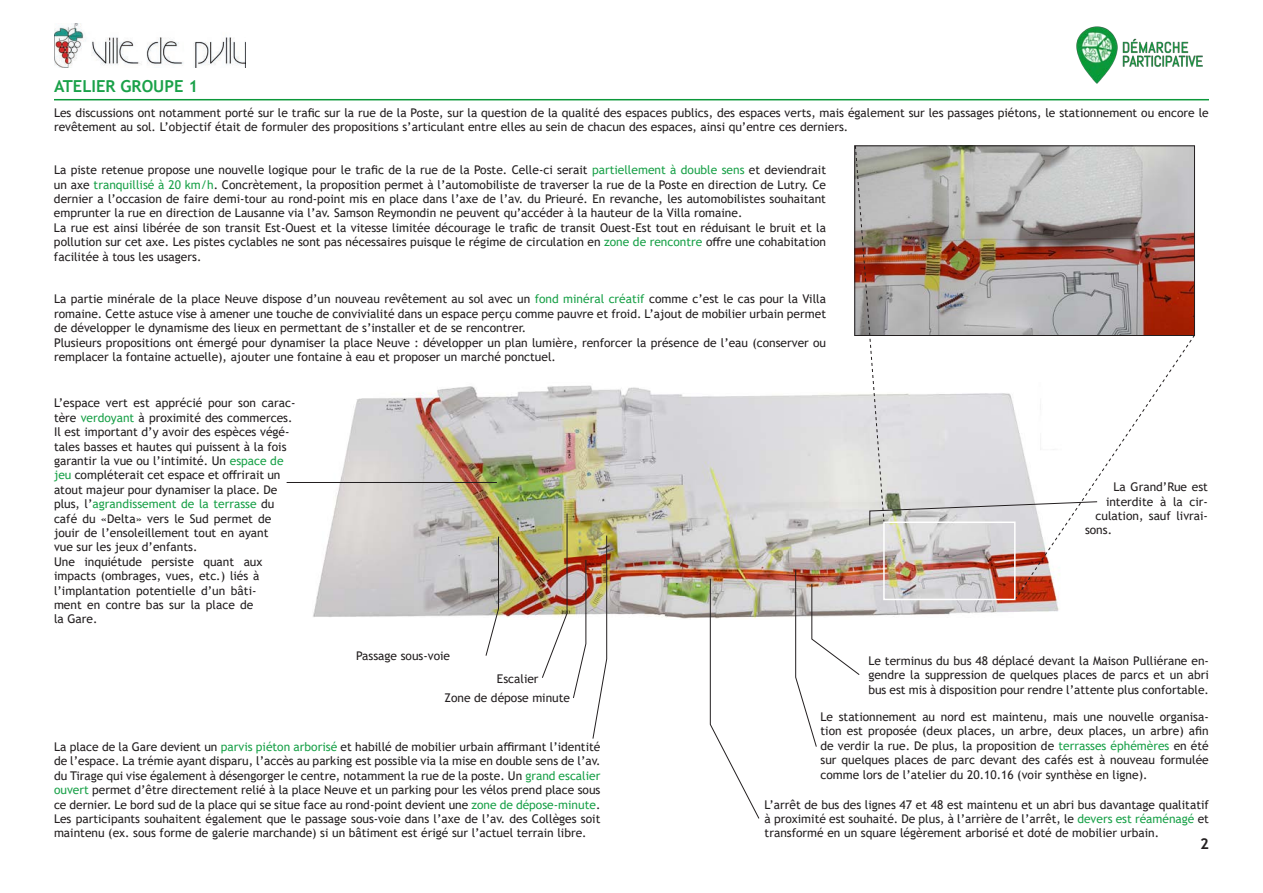
<style>
.page{position:relative;width:1263px;height:893px;background:#fff}
.page>*{position:absolute;margin:0;border:0;box-sizing:border-box;transform-origin:0 0}
.t1{font:700 16.5px "Trebuchet MS";color:#1aa149}
.t2{font:700 15px "Trebuchet MS";color:#231f20}
.t3{font:12px/14.4px "Trebuchet MS";color:#231f20;text-align:justify}
.s1{color:#1aa149}
</style>
<div class="page">
<img style="left:54px;top:23px;width:191px;height:44px">
<img style="left:1076px;top:26px;width:127px;height:58px">
<hr style="left:54px;top:99px;width:1155px;height:1px;background:#0b983a">
<img style="left:313px;top:385px;width:746px;height:235px">
<img style="left:1097px;top:147px;width:96px;height:187px">
<svg style="left:1014px;top:334px;width:181px;height:267px"></svg>
<div style="left:883px;top:521px;width:132px;height:79px;border:2px solid #fff"></div>
<img style="left:795px;top:569px;width:65px;height:178px">
<svg style="left:710px;top:578px;width:49px;height:241px"></svg>
<svg style="left:573px;top:559px;width:13px;height:139px"></svg>
<svg style="left:486px;top:536px;width:13px;height:120px"></svg>
<img style="left:542px;top:513px;width:25px;height:165px">
<hr style="left:287px;top:482px;width:210px;height:1px;background:#231f20">
<svg style="left:854px;top:145px;width:243px;height:381px"></svg>
<img style="left:593px;top:535px;width:14px;height:204px">
<p class="t1" style="left:54px;top:76px;width:146px">ATELIER GROUPE 1</p>
<p class="t3" style="left:54px;top:105px;width:1156px">Les discussions ont notamment porté sur le trafic sur la rue de la Poste, sur la question de la qualité des espaces publics, des espaces verts, mais également sur les passages piétons, le stationnement ou encore le revêtement au sol. L’objectif était de formuler des propositions s’articulant entre elles au sein de chacun des espaces, ainsi qu’entre ces derniers.</p>
<p class="t3" style="left:54px;top:163px;width:774px">La piste retenue propose une nouvelle logique pour le trafic de la rue de la Poste. Celle-ci serait <span class="s1">partiellement à double sens</span> et deviendrait un axe <span class="s1">tranquillisé à 20 km/h</span>. Concrètement, la proposition permet à l’automobiliste de traverser la rue de la Poste en direction de Lutry. Ce dernier a l’occasion de faire demi-tour au rond-point mis en place dans l’axe de l’av. du Prieuré. En revanche, les automobilistes souhaitant emprunter la rue en direction de Lausanne via l’av. Samson Reymondin ne peuvent qu’accéder à la hauteur de la Villa romaine.</p>
<p class="t3" style="left:54px;top:220px;width:774px">La rue est ainsi libérée de son transit Est-Ouest et la vitesse limitée décourage le trafic de transit Ouest-Est tout en réduisant le bruit et la pollution sur cet axe. Les pistes cyclables ne sont pas nécessaires puisque le régime de circulation en <span class="s1">zone de rencontre</span> offre une cohabitation facilitée à tous les usagers.</p>
<p class="t3" style="left:54px;top:292px;width:774px">La partie minérale de la place Neuve dispose d’un nouveau revêtement au sol avec un <span class="s1">fond minéral créatif</span> comme c’est le cas pour la Villa romaine. Cette astuce vise à amener une touche de convivialité dans un espace perçu comme pauvre et froid. L’ajout de mobilier urbain permet de développer le dynamisme des lieux en permettant de s’installer et de se rencontrer.</p>
<p class="t3" style="left:54px;top:335px;width:774px">Plusieurs propositions ont émergé pour dynamiser la place Neuve : développer un plan lumière, renforcer la présence de l’eau (conserver ou remplacer la fontaine actuelle), ajouter une fontaine à eau et proposer un marché ponctuel.</p>
<p class="t3" style="left:54px;top:396px;width:243px;text-align:left">L’espace vert est apprécié pour son carac&shy;tère <span class="s1">verdoyant</span> à proximité des commerces.<br>Il est important d’y avoir des espèces végé&shy;tales basses et hautes qui puissent à la fois garantir la vue ou l’intimité. Un <span class="s1">espace de jeu</span> compléterait cet espace et offrirait un atout majeur pour dynamiser la place. De plus, l’<span class="s1">agrandissement de la terrasse</span> du café du «Delta» vers le Sud permet de jouir de l’ensoleillement tout en ayant<br>vue sur les jeux d’enfants.</p>
<p class="t3" style="left:54px;top:554px;width:210px;text-align:left">Une inquiétude persiste quant aux impacts (ombrages, vues, etc.) liés à l’implantation potentielle d’un bâti&shy;ment en contre bas sur la place de la Gare.</p>
<p class="t3" style="left:356px;top:649px;width:96px">Passage sous-voie</p>
<p class="t3" style="left:497px;top:671px;width:43px">Escalier</p>
<p class="t3" style="left:444px;top:691px;width:127px">Zone de dépose minute</p>
<p class="t3" style="left:1113px;top:480px;width:96px">La Grand’Rue est</p>
<p class="t3" style="left:1106px;top:494px;width:103px">interdite à la cir-</p>
<p class="t3" style="left:1095px;top:508px;width:114px">culation, sauf livrai-</p>
<p class="t3" style="left:1085px;top:523px;width:29px">sons.</p>
<p class="t3" style="left:868px;top:653px;width:342px">Le terminus du bus 48 déplacé devant la Maison Pulliérane en&shy;gendre la suppression de quelques places de parcs et un abri bus est mis à disposition pour rendre l’attente plus confortable.</p>
<p class="t3" style="left:54px;top:739px;width:548px">La place de la Gare devient un <span class="s1">parvis piéton arborisé</span> et habillé de mobilier urbain affirmant l’identité de l’espace. La trémie ayant disparu, l’accès au parking est possible via la mise en double sens de l’av. du Tirage qui vise également à désengorger le centre, notamment la rue de la poste. Un <span class="s1">grand escalier ouvert</span> permet d’être directement relié à la place Neuve et un parking pour les vélos prend place sous ce dernier. Le bord sud de la place qui se situe face au rond-point devient une <span class="s1">zone de dépose-minute</span>.<br>Les participants souhaitent également que le passage sous-voie dans l’axe de l’av. des Collèges soit maintenu (ex. sous forme de galerie marchande) si un bâtiment est érigé sur l’actuel terrain libre.</p>
<p class="t3" style="left:820px;top:709px;width:390px">Le stationnement au nord est maintenu, mais une nouvelle organisa&shy;tion est proposée (deux places, un arbre, deux places, un arbre) afin de verdir la rue. De plus, la proposition de <span class="s1">terrasses éphémères</span> en été sur quelques places de parc devant des cafés est à nouveau formulée comme lors de l’atelier du 20.10.16 (voir synthèse en ligne).</p>
<p class="t3" style="left:765px;top:797px;width:446px">L’arrêt de bus des lignes 47 et 48 est maintenu et un abri bus davantage qualitatif à proximité est souhaité. De plus, à l’arrière de l’arrêt, le <span class="s1">devers est réaménagé</span> et transformé en un square légèrement arborisé et doté de mobilier urbain.</p>
<p class="t2" style="left:1200px;top:835px;width:10px">2</p>
</div>
